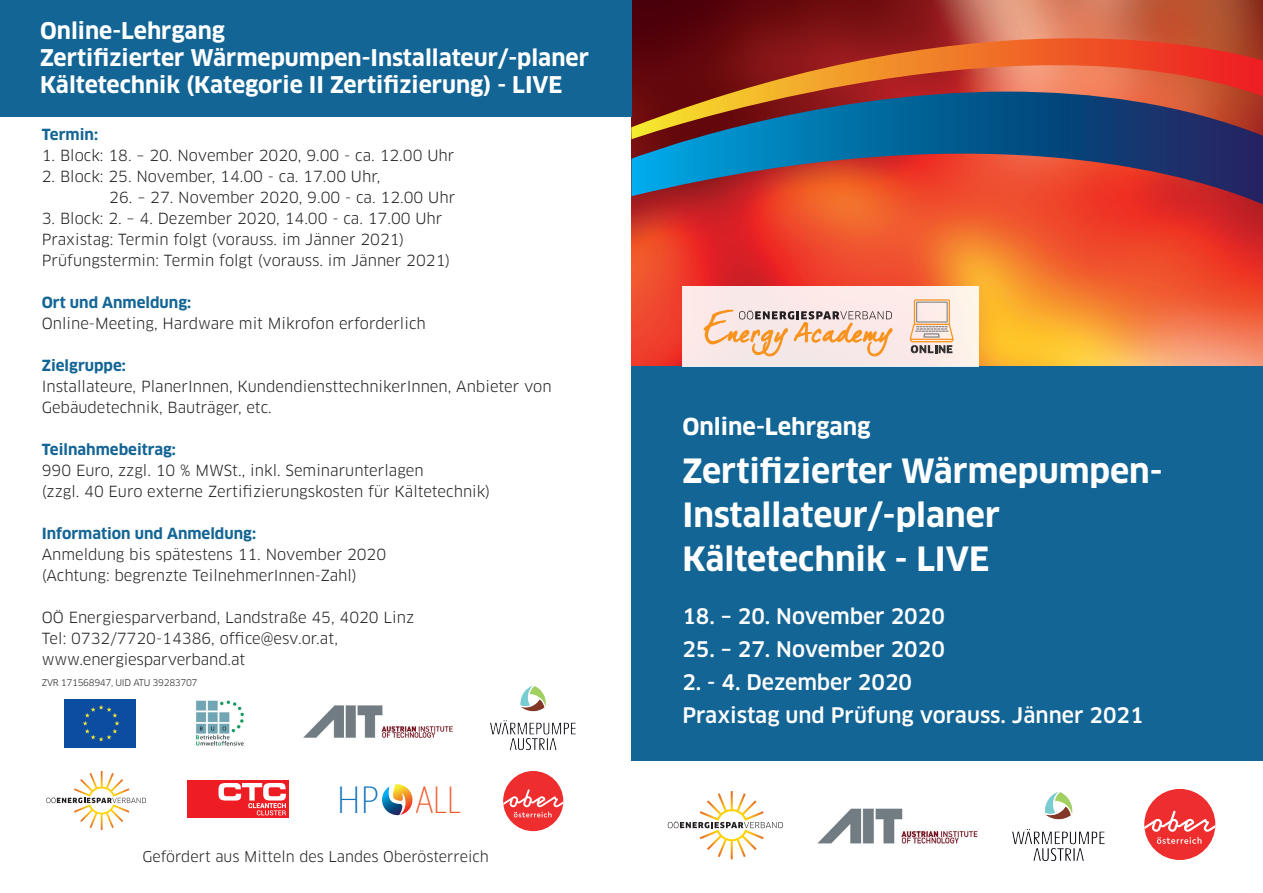
<style>
.page{position:relative;width:1263px;height:893px;background:#fff}
.page>*{position:absolute;margin:0;border:0;box-sizing:border-box;transform-origin:0 0}
.t1{font:300 37.65px "Lato";color:#f15929;scale:.71 1}
.t2{font:700 32.7px/44px "Clan Pro";color:#fff}
.t3{font:700 22.95px "Clan Pro";color:#fff}
.t4{font:700 22.5px/27px "Clan Pro";color:#fff}
.t5{font:500 21px/33px "Clan Pro";color:#fff}
.t6{font:15px/21px "Clan Pro";color:#231f20}
.t7{font:700 15px "Clan Pro";color:#136595}
.t8{font:14.55px "Clan Pro";color:#231f20}
.t9{font:9px "Clan Pro";letter-spacing:-.035em;color:#231f20}
.s1{color:#1074bc}
</style>
<div class="page">
<img style="left:631px;top:0;width:632px;height:367px">
<div style="left:631px;top:367px;width:632px;height:394px;background:#136595"></div>
<div style="left:0;top:0;width:631px;height:116px;background:#136595"></div>
<svg style="left:631px;top:139px;width:632px;height:65px;background:#804c59"></svg>
<svg style="left:631px;top:7px;width:632px;height:132px;background:#89463f"></svg>
<svg style="left:668px;top:791px;width:115px;height:68px"></svg>
<div style="left:1144px;top:789px;width:71px;height:71px;background:#ee2d2e;border-radius:50%"></div>
<svg style="left:1144px;top:811px;width:71px;height:33px"></svg>
<img style="left:1012px;top:792px;width:93px;height:69px">
<img style="left:817px;top:808px;width:161px;height:36px">
<img style="left:196px;top:700px;width:48px;height:46px">
<svg style="left:46px;top:771px;width:100px;height:59px"></svg>
<div style="left:63px;top:698px;width:73px;height:51px;background:#0d4da1"></div>
<svg style="left:83px;top:705px;width:37px;height:36px"></svg>
<div style="left:187px;top:780px;width:102px;height:38px;background:#ee1d23"></div>
<svg style="left:218px;top:783px;width:68px;height:32px"></svg>
<div style="left:503px;top:771px;width:60px;height:60px;background:#ee2d2e;border-radius:50%"></div>
<svg style="left:503px;top:789px;width:60px;height:28px"></svg>
<img style="left:490px;top:685px;width:86px;height:66px">
<img style="left:303px;top:705px;width:150px;height:33px">
<svg style="left:382px;top:784px;width:30px;height:31px"></svg>
<div style="left:682px;top:286px;width:297px;height:81px;background:#fde9e8"></div>
<svg style="left:704px;top:310px;width:189px;height:47px"></svg>
<svg style="left:910px;top:299px;width:43px;height:54px"></svg>
<h3 class="t4" style="left:40px;top:17px;width:550px">Online-Lehrgang<br>Zertifizierter Wärmepumpen-Installateur/-planer<br>Kältetechnik (Kategorie II Zertifizierung) - LIVE</h3>
<p class="t7" style="left:42px;top:126px;width:58px">Termin:</p>
<p class="t6" style="left:42px;top:145px;width:414px">1. Block: 18. – 20. November 2020, 9.00 - ca. 12.00 Uhr</p>
<p class="t6" style="left:42px;top:166px;width:340px">2. Block: 25. November, 14.00 - ca. 17.00 Uhr,</p>
<p class="t6" style="left:109px;top:187px;width:347px">26. – 27. November 2020, 9.00 - ca. 12.00 Uhr</p>
<p class="t6" style="left:42px;top:208px;width:410px">3. Block: 2. – 4. Dezember 2020, 14.00 - ca. 17.00 Uhr<br>Praxistag: Termin folgt (vorauss. im Jänner 2021)<br>Prüfungstermin: Termin folgt (vorauss. im Jänner 2021)</p>
<p class="t7" style="left:42px;top:294px;width:151px">Ort und Anmeldung:</p>
<p class="t6" style="left:42px;top:313px;width:386px">Online-Meeting, Hardware mit Mikrofon erforderlich</p>
<p class="t7" style="left:42px;top:357px;width:86px">Zielgruppe:</p>
<p class="t6" style="left:42px;top:376px;width:511px">Installateure, PlanerInnen, KundendiensttechnikerInnen, Anbieter von<br>Gebäudetechnik, Bauträger, etc.</p>
<p class="t7" style="left:42px;top:441px;width:136px">Teilnahmebeitrag:</p>
<p class="t6" style="left:42px;top:460px;width:450px">990 Euro, zzgl. 10 % MWSt., inkl. Seminarunterlagen<br>(zzgl. 40 Euro externe Zertifizierungskosten für Kältetechnik)</p>
<p class="t7" style="left:42px;top:525px;width:216px">Information und Anmeldung:</p>
<p class="t6" style="left:42px;top:544px;width:346px">Anmeldung bis spätestens 11. November 2020 (Achtung: begrenzte TeilnehmerInnen-Zahl)</p>
<p class="t6" style="left:42px;top:607px;width:374px">OÖ Energiesparverband, Landstraße 45, 4020 Linz<br>Tel: 0732/7720-14386, office@esv.or.at, www.energiesparverband.at</p>
<p class="t9" style="left:42px;top:677px;width:157px">ZVR 171568947, UID ATU 39283707</p>
<h1 class="t1" style="left:337px;top:780px;width:176px"><span class="s1">HP</span> ALL</h1>
<p class="t8" style="left:143px;top:848px;width:348px">Gefördert aus Mitteln des Landes Oberösterreich</p>
<h3 class="t3" style="left:682px;top:413px;width:190px">Online-Lehrgang</h3>
<h2 class="t2" style="left:682px;top:449px;width:482px">Zertifizierter Wärmepumpen-<br>Installateur/-planer<br>Kältetechnik - LIVE</h2>
<h3 class="t5" style="left:682px;top:600px;width:264px">18. – 20. November 2020</h3>
<h3 class="t5" style="left:682px;top:633px;width:264px">25. – 27. November 2020</h3>
<h3 class="t5" style="left:682px;top:666px;width:463px">2. - 4. Dezember 2020<br>Praxistag und Prüfung vorauss. Jänner 2021</h3>
</div>
